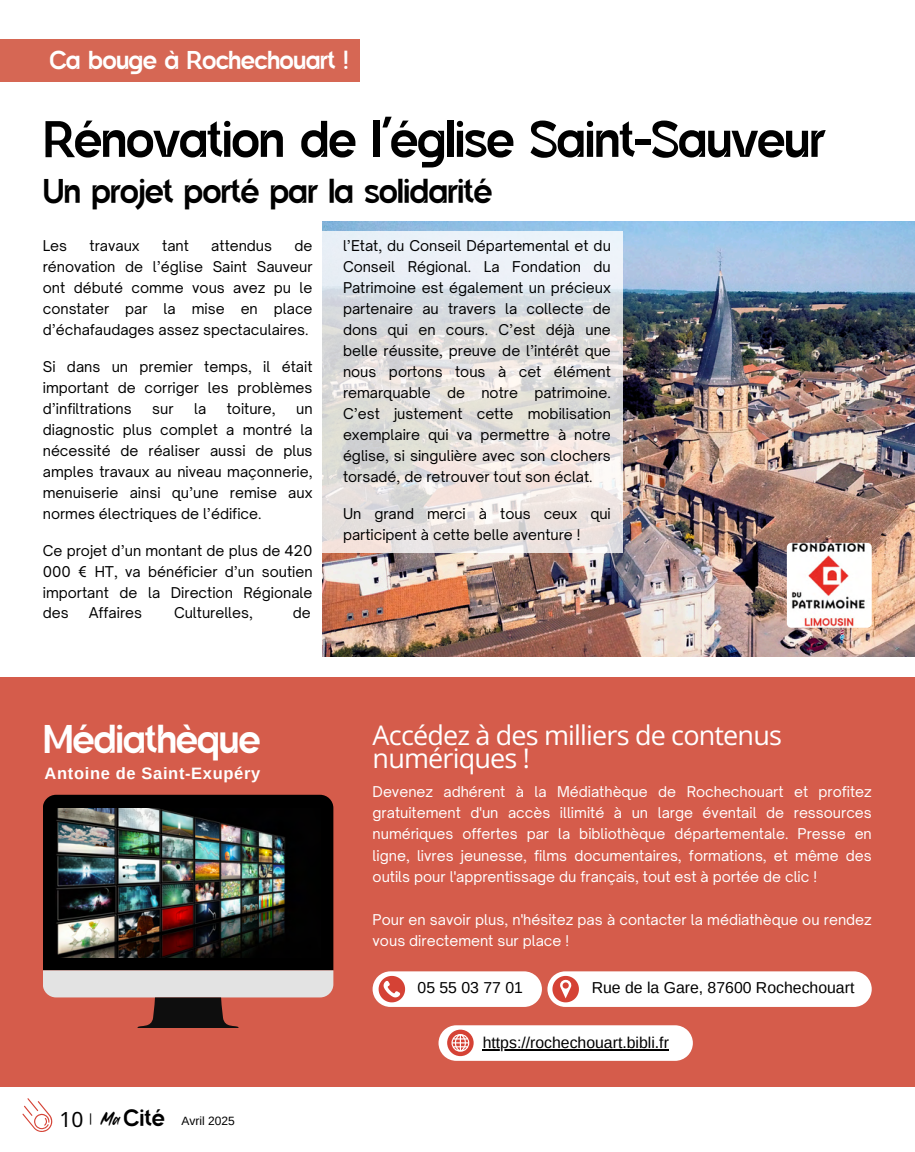
<style>
.page{position:relative;width:915px;height:1152px;background:#fff}
.page>*{position:absolute;margin:0;border:0;box-sizing:border-box;transform-origin:0 0}
.t1{font:54px "Amidone Grotesk";letter-spacing:-.03em;color:#000}
.t2{font:42px "Amidone Grotesk";letter-spacing:-.03em;color:#fff}
.t3{font:36px "Amidone Grotesk";letter-spacing:-.03em;color:#000}
.t4{font:27px/23.7px "Open Sans";letter-spacing:-.03em;color:#fff}
.t5{font:27px "Amidone Grotesk";letter-spacing:-.03em;color:#fff}
.t6{font:24.75px "Amidone Grotesk";color:#000}
.t7{font:21px "Noto Sans";color:#000}
.t8{font:18px "Spotlight";color:#000}
.t9{font:700 16.5px "Arimo";letter-spacing:.04em;color:#fff}
.t10{font:15.75px "Arimo";color:#000}
.t11{font:14.25px/21px "Open Sauce One";color:#000;text-align:justify}
.t12{font:14.25px/21.3px "Open Sauce One";color:#fff;text-align:justify}
.t13{font:12px "Arimo";color:#000}
</style>
<div class="page">
<div style="left:0;top:39px;width:360px;height:42px;background:#d66754"></div>
<div style="left:0;top:677px;width:915px;height:410px;background:#d55c4b"></div>
<img style="left:322px;top:221px;width:593px;height:436px">
<svg style="left:322px;top:231px;width:300px;height:322px"></svg>
<div style="left:43px;top:795px;width:290px;height:175px;background:#000"></div>
<svg style="left:43px;top:970px;width:290px;height:58px"></svg>
<img style="left:55px;top:809px;width:266px;height:149px">
<svg style="left:22px;top:1098px;width:30px;height:34px"></svg>
<svg style="left:372px;top:971px;width:499px;height:36px"></svg>
<img style="left:787px;top:543px;width:84px;height:85px">
<svg style="left:438px;top:1025px;width:255px;height:36px"></svg>
<p class="t5" style="left:49px;top:44px;width:301px">Ca bouge à Rochechouart !</p>
<p class="t1" style="left:43px;top:106px;width:784px">Rénovation de l’église Saint-Sauveur</p>
<p class="t3" style="left:43px;top:169px;width:451px">Un projet porté par la solidarité</p>
<p class="t11" style="left:43px;top:235px;width:271px;text-indent:252px">de rénovation de l’église Saint Sauveur ont débuté comme vous avez pu le constater par la mise en place d’échafaudages assez spectaculaires.</p>
<h2 class="t11" style="left:43px;top:356px;width:271px">Si dans un premier temps, il était important de corriger les problèmes d’infiltrations</h2>
<p class="t11" style="left:43px;top:235px;width:26px">Les</p>
<p class="t11" style="left:90px;top:235px;width:52px">travaux</p>
<p class="t11" style="left:162px;top:235px;width:28px">tant</p>
<p class="t11" style="left:211px;top:235px;width:62px">attendus</p>
<h2 class="t11" style="left:152px;top:398px;width:23px">sur</h2>
<h2 class="t11" style="left:194px;top:398px;width:14px">la</h2>
<h2 class="t11" style="left:227px;top:398px;width:50px">toiture,</h2>
<h2 class="t11" style="left:43px;top:398px;width:271px;text-indent:253px">un diagnostic plus complet a montré la nécessité de réaliser aussi de plus amples travaux au niveau maçonnerie, menuiserie ainsi qu’une remise aux normes électriques de l’édifice.</h2>
<h5 class="t11" style="left:43px;top:540px;width:271px">Ce projet d’un montant de plus de 420<br>000 € HT, va bénéficier d’un soutien important de la Direction Régionale des</h5>
<h5 class="t11" style="left:89px;top:603px;width:55px">Affaires</h5>
<h5 class="t11" style="left:174px;top:603px;width:80px">Culturelles,</h5>
<h5 class="t11" style="left:293px;top:603px;width:19px">de</h5>
<p class="t11" style="left:343px;top:235px;width:269px">l’Etat, du Conseil Départemental et du Conseil Régional. La Fondation du Patrimoine est également un précieux partenaire au travers la collecte de dons qui en cours. C’est déjà une belle réussite, preuve de l’intérêt que nous portons tous à cet élément remarquable de notre patrimoine.<br>C’est justement cette mobilisation exemplaire qui va permettre à notre église, si singulière avec son clochers torsadé, de retrouver tout son éclat.</p>
<h4 class="t11" style="left:343px;top:503px;width:269px">Un grand merci à tous ceux qui participent à cette belle aventure !</h4>
<p class="t2" style="left:43px;top:713px;width:219px">Médiathèque</p>
<p class="t9" style="left:45px;top:764px;width:217px">Antoine de Saint-Exupéry</p>
<p class="t7" style="left:60px;top:1105px;width:26px">10</p>
<p class="t13" style="left:89px;top:1111px;width:5px">|</p>
<p class="t8" style="left:101px;top:1110px;width:20px">Ma</p>
<p class="t6" style="left:124px;top:1103px;width:43px">Cité</p>
<p class="t13" style="left:182px;top:1115px;width:55px">Avril 2025</p>
<p class="t4" style="left:372px;top:722px;width:411px">Accédez à des milliers de contenus numériques !</p>
<p class="t12" style="left:372px;top:780px;width:501px">Devenez adhérent à la Médiathèque de Rochechouart et profitez gratuitement d'un accès illimité à un large éventail de ressources numériques offertes par la bibliothèque départementale. Presse en ligne, livres jeunesse, films documentaires, formations, et même des outils pour l'apprentissage du français, tout est à portée de clic !</p>
<p class="t12" style="left:372px;top:909px;width:501px">Pour en savoir plus, n'hésitez pas à contacter la médiathèque ou rendez vous directement sur place !</p>
<h3 class="t10" style="left:417px;top:979px;width:107px">05 55 03 77 01</h3>
<h1 class="t10" style="left:591px;top:979px;width:264px">Rue de la Gare, 87600 Rochechouart</h1>
<p class="t10" style="left:483px;top:1034px;width:188px">https://rochechouart.bibli.fr</p>
</div>
